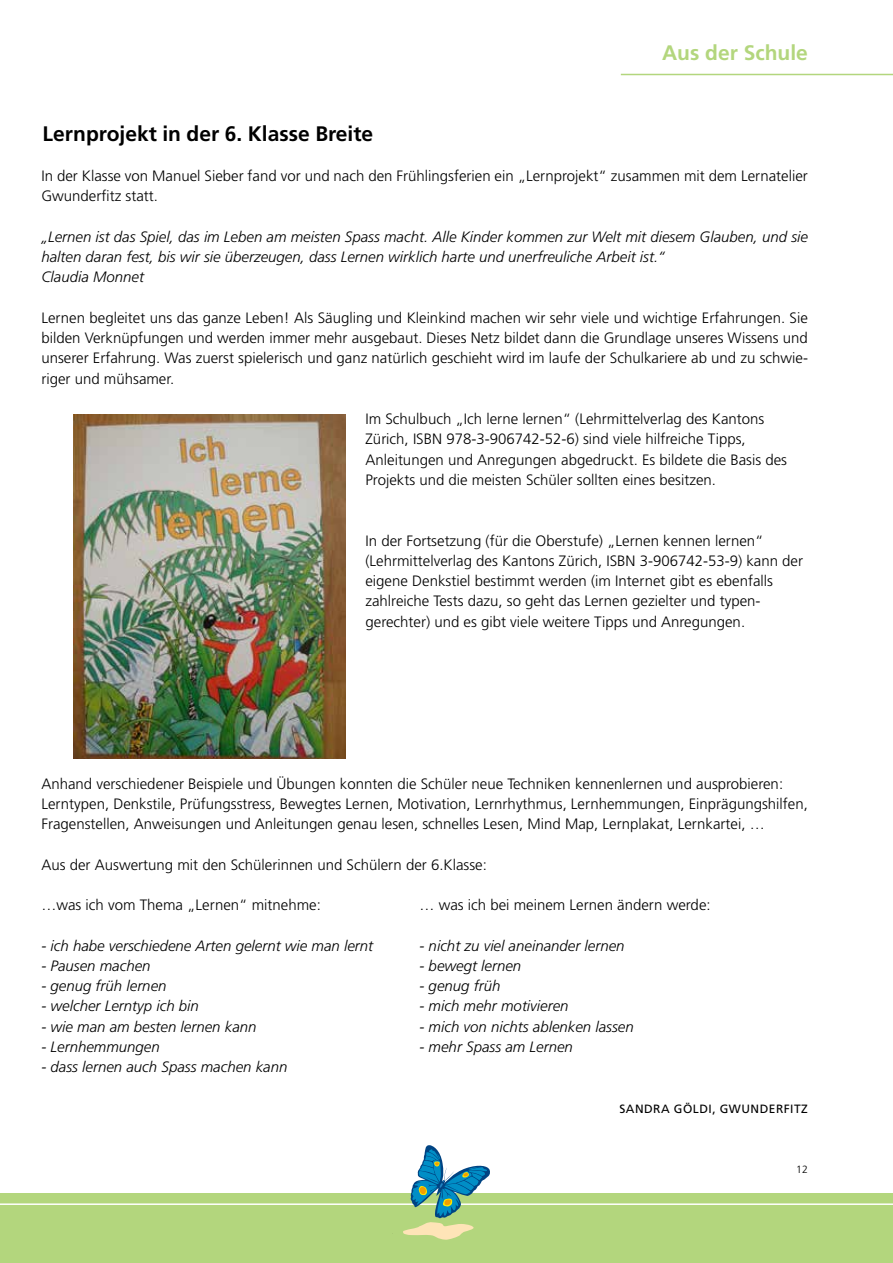
<style>
.page{position:relative;width:893px;height:1263px;background:#fff}
.page>*{position:absolute;margin:0;border:0;box-sizing:border-box;transform-origin:0 0}
.t1{font:700 21px "Frutiger LT Std";color:#000}
.t2{font:700 21px "Frutiger LT Std";color:#b3d67d}
.t3{font:300 15px/20.2px "Frutiger LT Std";color:#000}
.t4{font:italic 300 15px/20.2px "Frutiger LT Std";color:#000}
.t5{font:12px "Frutiger LT Std";letter-spacing:.04em;color:#000}
.t6{font:300 10.5px "Frutiger LT Std";color:#000}
</style>
<div class="page">
<div style="left:0;top:1194px;width:893px;height:69px;background:#b3d67d"></div>
<hr style="left:0;top:1203px;width:893px;height:2px;background:#fff">
<svg style="left:403px;top:1145px;width:87px;height:95px"></svg>
<hr style="left:621px;top:74px;width:272px;height:1px;background:#b3d67d">
<img style="left:74px;top:414px;width:272px;height:344px">
<h1 class="t2" style="left:662px;top:40px;width:147px">Aus der Schule</h1>
<h1 class="t1" style="left:43px;top:121px;width:332px">Lernprojekt in der 6. Klasse Breite</h1>
<p class="t3" style="left:41px;top:166px;width:768px">In der Klasse von Manuel Sieber fand vor und nach den Frühlingsferien ein „Lernprojekt“ zusammen mit dem Lernatelier<br>Gwunderfitz statt.</p>
<p class="t4" style="left:41px;top:227px;width:768px">„Lernen ist das Spiel, das im Leben am meisten Spass macht. Alle Kinder kommen zur Welt mit diesem Glauben, und sie halten daran fest, bis wir sie überzeugen, dass Lernen wirklich harte und unerfreuliche Arbeit ist.“<br>Claudia Monnet</p>
<p class="t3" style="left:41px;top:308px;width:768px;text-align:justify">Lernen begleitet uns das ganze Leben! Als Säugling und Kleinkind machen wir sehr viele und wichtige Erfahrungen. Sie bilden Verknüpfungen und werden immer mehr ausgebaut. Dieses Netz bildet dann die Grundlage unseres Wissens und unserer Erfahrung. Was zuerst spielerisch und ganz natürlich geschieht wird im laufe der Schulkariere ab und zu schwie&shy;riger und mühsamer.</p>
<p class="t3" style="left:365px;top:409px;width:423px">Im Schulbuch „Ich lerne lernen“ (Lehrmittelverlag des Kantons Zürich, ISBN 978-3-906742-52-6) sind viele hilfreiche Tipps, Anleitungen und Anregungen abgedruckt. Es bildete die Basis des Projekts und die meisten Schüler sollten eines besitzen.</p>
<p class="t3" style="left:365px;top:530px;width:439px">In der Fortsetzung (für die Oberstufe) „Lernen kennen lernen“ (Lehrmittelverlag des Kantons Zürich, ISBN 3-906742-53-9) kann der eigene Denkstiel bestimmt werden (im Internet gibt es ebenfalls zahlreiche Tests dazu, so geht das Lernen gezielter und typen&shy;gerechter) und es gibt viele weitere Tipps und Anregungen.</p>
<p class="t3" style="left:41px;top:773px;width:768px">Anhand verschiedener Beispiele und Übungen konnten die Schüler neue Techniken kennenlernen und ausprobieren:<br>Lerntypen, Denkstile, Prüfungsstress, Bewegtes Lernen, Motivation, Lernrhythmus, Lernhemmungen, Einprägungshilfen,<br>Fragenstellen, Anweisungen und Anleitungen genau lesen, schnelles Lesen, Mind Map, Lernplakat, Lernkartei, …</p>
<p class="t3" style="left:41px;top:854px;width:447px">Aus der Auswertung mit den Schülerinnen und Schülern der 6.Klasse:</p>
<p class="t3" style="left:41px;top:895px;width:281px">…was ich vom Thema „Lernen“ mitnehme:</p>
<p class="t3" style="left:419px;top:895px;width:293px">… was ich bei meinem Lernen ändern werde:</p>
<p class="t4" style="left:41px;top:935px;width:333px">- ich habe verschiedene Arten gelernt wie man lernt</p>
<p class="t4" style="left:419px;top:935px;width:207px">- nicht zu viel aneinander lernen</p>
<p class="t4" style="left:41px;top:956px;width:111px">- Pausen machen</p>
<p class="t4" style="left:419px;top:956px;width:103px">- bewegt lernen</p>
<p class="t4" style="left:41px;top:976px;width:127px">- genug früh lernen</p>
<p class="t4" style="left:419px;top:976px;width:82px">- genug früh</p>
<p class="t4" style="left:41px;top:996px;width:159px">- welcher Lerntyp ich bin</p>
<p class="t4" style="left:419px;top:996px;width:151px">- mich mehr motivieren</p>
<p class="t4" style="left:41px;top:1016px;width:217px">- wie man am besten lernen kann</p>
<p class="t4" style="left:419px;top:1016px;width:216px">- mich von nichts ablenken lassen</p>
<p class="t4" style="left:41px;top:1037px;width:120px">- Lernhemmungen</p>
<p class="t4" style="left:419px;top:1037px;width:155px">- mehr Spass am Lernen</p>
<p class="t4" style="left:41px;top:1057px;width:247px">- dass lernen auch Spass machen kann</p>
<p class="t5" style="left:619px;top:1101px;width:190px">SANDRA GÖLDI, GWUNDERFITZ</p>
<p class="t6" style="left:796px;top:1164px;width:13px">12</p>
</div>
